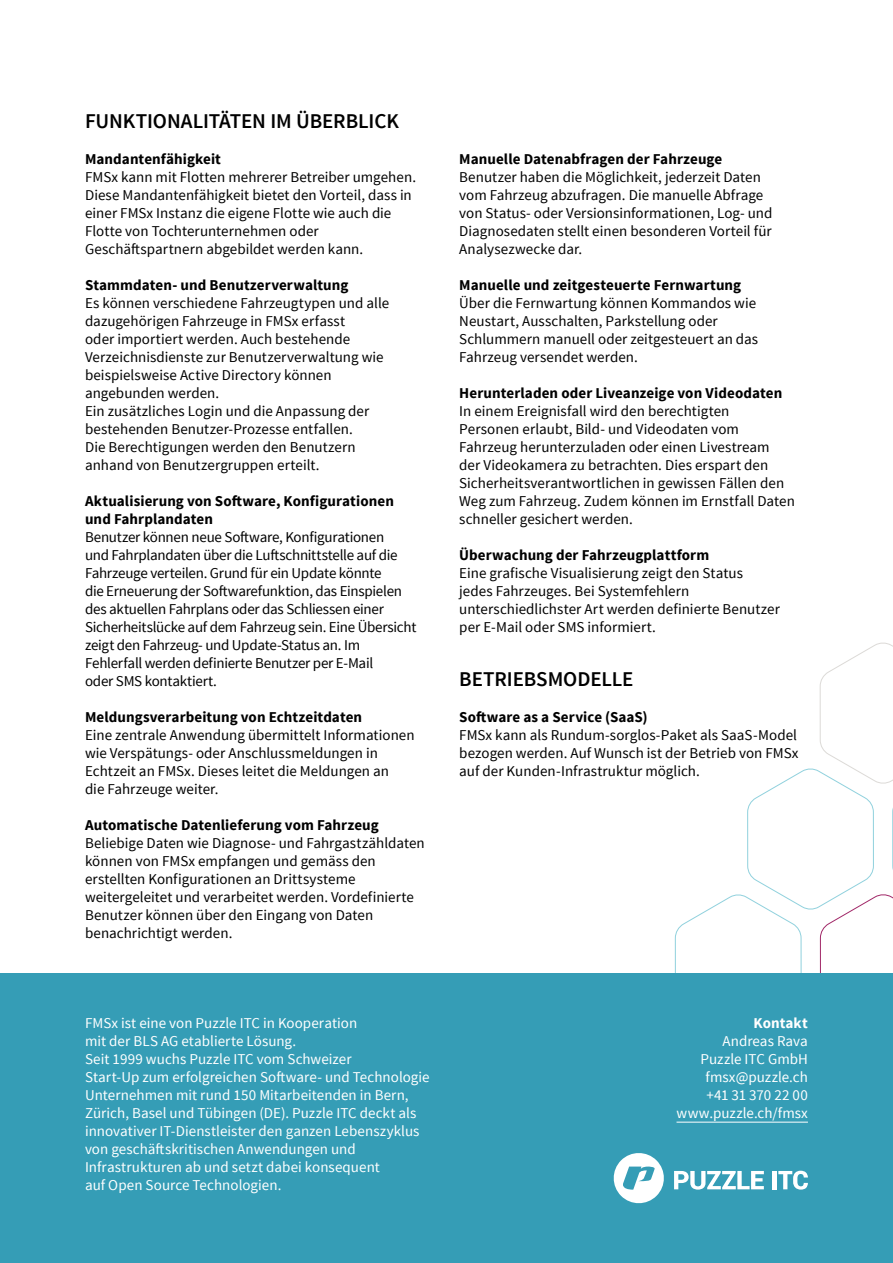
<style>
.page{position:relative;width:893px;height:1263px;background:#fff}
.page>*{position:absolute;margin:0;border:0;box-sizing:border-box;transform-origin:0 0}
.t1{font:600 21px "Source Sans Pro";letter-spacing:-.005em;color:#000}
.t2{font:15px/18px "Source Sans Pro";color:#000}
.t3{font:15px/18px "Source Sans Pro";color:#fff}
.t4{font:15px/18px "Source Sans Pro";letter-spacing:-.02em;color:#000}
.t5{font:700 15px/18px "Source Sans Pro";letter-spacing:.005em;color:#000}
.t6{font:700 15px "Source Sans Pro";letter-spacing:.005em;color:#fff}
</style>
<div class="page">
<svg style="left:674px;top:642px;width:219px;height:332px"></svg>
<div style="left:0;top:974px;width:893px;height:289px;background:#359db6"></div>
<svg style="left:674px;top:1171px;width:90px;height:18px"></svg>
<div style="left:772px;top:1171px;width:5px;height:18px;background:#fff"></div>
<svg style="left:778px;top:1171px;width:30px;height:18px"></svg>
<svg style="left:613px;top:1153px;width:51px;height:51px"></svg>
<hr style="left:676px;top:1122px;width:132px;height:1px;background:#fff">
<h1 class="t1" style="left:85px;top:107px;width:315px">FUNKTIONALITÄTEN IM ÜBERBLICK</h1>
<p class="t5" style="left:85px;top:150px;width:137px">Mandantenfähigkeit</p>
<p class="t2" style="left:85px;top:168px;width:333px">FMSx kann mit Flotten mehrerer Betreiber umgehen.<br>Diese Mandantenfähigkeit bietet den Vorteil, dass in einer FMSx Instanz die eigene Flotte wie auch die Flotte von Tochterunternehmen oder Geschäftspartnern abgebildet werden kann.</p>
<p class="t5" style="left:85px;top:276px;width:265px">Stammdaten- und Benutzerverwaltung</p>
<p class="t2" style="left:85px;top:294px;width:306px">Es können verschiedene Fahrzeugtypen und alle dazugehörigen Fahrzeuge in FMSx erfasst<br>oder importiert werden. Auch bestehende Verzeichnisdienste zur Benutzerverwaltung wie beispielsweise Active Directory können angebunden werden.<br>Ein zusätzliches Login und die Anpassung der bestehenden Benutzer-Prozesse entfallen.<br>Die Berechtigungen werden den Benutzern anhand von Benutzergruppen erteilt.</p>
<p class="t5" style="left:85px;top:492px;width:310px">Aktualisierung von Software, Konfigurationen und Fahrplandaten</p>
<p class="t4" style="left:85px;top:528px;width:333px">Benutzer können neue Software, Konfigurationen<br>und Fahrplandaten über die Luftschnittstelle auf die Fahrzeuge verteilen. Grund für ein Update könnte<br>die Erneuerung der Softwarefunktion, das Einspielen des aktuellen Fahrplans oder das Schliessen einer Sicherheitslücke auf dem Fahrzeug sein. Eine Übersicht zeigt den Fahrzeug- und Update-Status an. Im Fehlerfall werden definierte Benutzer per E-Mail<br>oder SMS kontaktiert.</p>
<p class="t5" style="left:85px;top:708px;width:279px">Meldungsverarbeitung von Echtzeitdaten</p>
<p class="t2" style="left:85px;top:726px;width:331px">Eine zentrale Anwendung übermittelt Informationen wie Verspätungs- oder Anschlussmeldungen in Echtzeit an FMSx. Dieses leitet die Meldungen an<br>die Fahrzeuge weiter.</p>
<p class="t5" style="left:85px;top:816px;width:295px">Automatische Datenlieferung vom Fahrzeug</p>
<p class="t2" style="left:85px;top:834px;width:341px">Beliebige Daten wie Diagnose- und Fahrgastzähldaten können von FMSx empfangen und gemäss den erstellten Konfigurationen an Drittsysteme weitergeleitet und verarbeitet werden. Vordefinierte Benutzer können über den Eingang von Daten benachrichtigt werden.</p>
<p class="t5" style="left:459px;top:150px;width:265px">Manuelle Datenabfragen der Fahrzeuge</p>
<p class="t2" style="left:459px;top:168px;width:315px">Benutzer haben die Möglichkeit, jederzeit Daten vom Fahrzeug abzufragen. Die manuelle Abfrage von Status- oder Versionsinformationen, Log- und Diagnosedaten stellt einen besonderen Vorteil für Analysezwecke dar.</p>
<p class="t5" style="left:459px;top:276px;width:283px">Manuelle und zeitgesteuerte Fernwartung</p>
<p class="t2" style="left:459px;top:294px;width:300px">Über die Fernwartung können Kommandos wie Neustart, Ausschalten, Parkstellung oder Schlummern manuell oder zeitgesteuert an das Fahrzeug versendet werden.</p>
<p class="t5" style="left:459px;top:384px;width:325px">Herunterladen oder Liveanzeige von Videodaten</p>
<p class="t2" style="left:459px;top:402px;width:337px">In einem Ereignisfall wird den berechtigten<br>Personen erlaubt, Bild- und Videodaten vom Fahrzeug herunterzuladen oder einen Livestream<br>der Videokamera zu betrachten. Dies erspart den Sicherheitsverantwortlichen in gewissen Fällen den Weg zum Fahrzeug. Zudem können im Ernstfall Daten schneller gesichert werden.</p>
<p class="t5" style="left:459px;top:546px;width:252px">Überwachung der Fahrzeugplattform</p>
<p class="t2" style="left:459px;top:564px;width:322px">Eine grafische Visualisierung zeigt den Status jedes Fahrzeuges. Bei Systemfehlern unterschiedlichster Art werden definierte Benutzer per E-Mail oder SMS informiert.</p>
<h1 class="t1" style="left:459px;top:665px;width:176px">BETRIEBSMODELLE</h1>
<p class="t5" style="left:459px;top:708px;width:190px">Software as a Service (SaaS)</p>
<p class="t2" style="left:459px;top:726px;width:341px;text-align:justify">FMSx kann als Rundum-sorglos-Paket als SaaS-Model bezogen werden. Auf Wunsch ist der Betrieb von FMSx auf der Kunden-Infrastruktur möglich.</p>
<p class="t3" style="left:85px;top:1014px;width:346px">FMSx ist eine von Puzzle ITC in Kooperation<br>mit der BLS AG etablierte Lösung.<br>Seit 1999 wuchs Puzzle ITC vom Schweizer<br>Start-Up zum erfolgreichen Software- und Technologie Unternehmen mit rund 150 Mitarbeitenden in Bern, Zürich, Basel und Tübingen (DE). Puzzle ITC deckt als innovativer IT-Dienstleister den ganzen Lebenszyklus von geschäftskritischen Anwendungen und Infrastrukturen ab und setzt dabei konsequent<br>auf Open Source Technologien.</p>
<p class="t6" style="left:754px;top:1013px;width:56px">Kontakt</p>
<p class="t3" style="left:676px;top:1032px;width:133px;text-align:right">Andreas Rava<br>Puzzle ITC GmbH fmsx@puzzle.ch<br>+41 31 370 22 00 www.puzzle.ch/fmsx</p>
</div>
